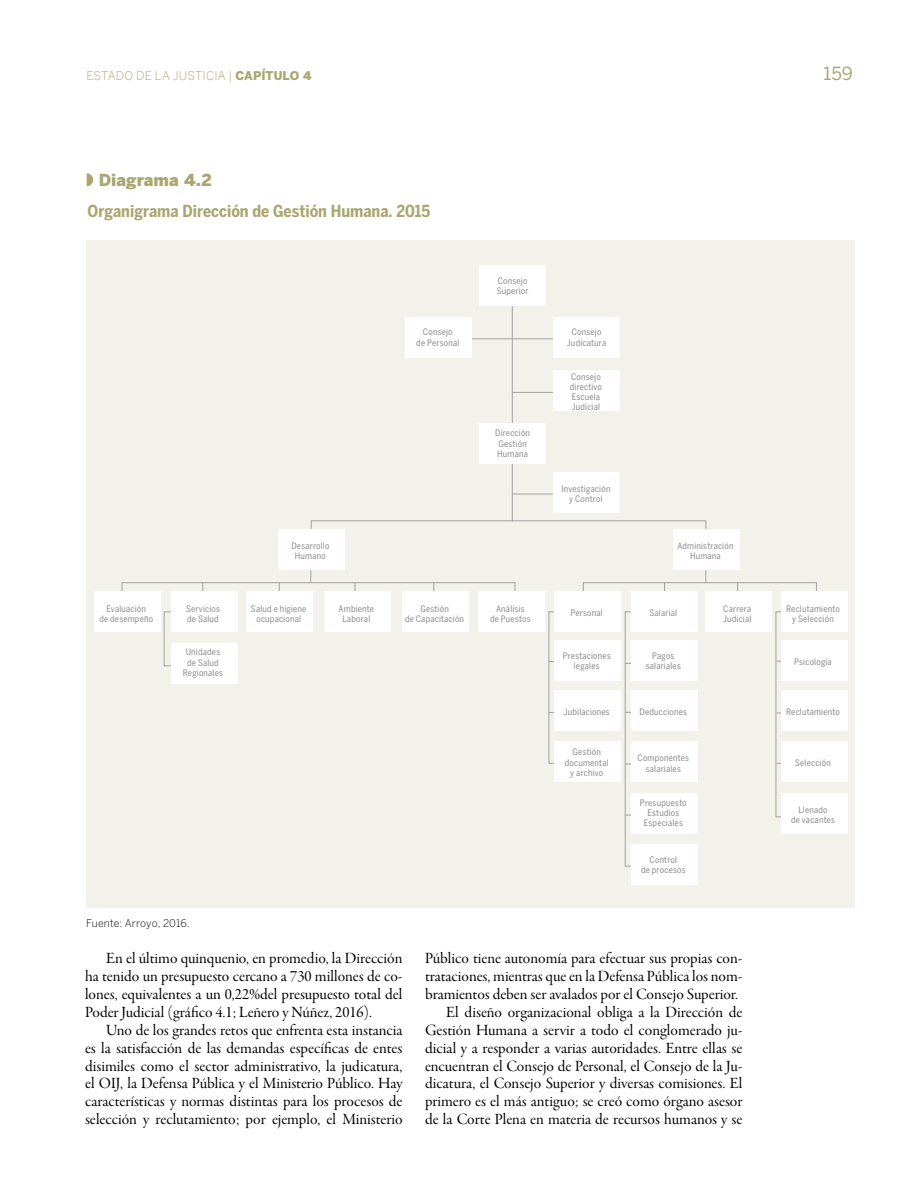
<style>
.page{position:relative;width:918px;height:1188px;background:#fff}
.page>*{position:absolute;margin:0;border:0;box-sizing:border-box;transform-origin:0 0}
.t1{font:18px "Benton Sans";color:#aba670}
.t2{font:700 16.5px "Benton Sans Cond";color:#aba670}
.t3{font:900 16.5px "Benton Sans";color:#aba670}
.t4{font:15.75px/18px "Garamond Premr Pro Subh";color:#000;text-align:justify}
.t5{font:300 12px "Benton Sans";letter-spacing:.01em;color:#aba670}
.t6{font:300 10.5px "Benton Sans";letter-spacing:.005em;color:#000}
.t7{font:8.85px/10.2px "Benton Sans Cond";letter-spacing:.025em;color:#898989;text-align:center}
.s1{font-weight:900}
</style>
<div class="page">
<div style="left:86px;top:240px;width:768px;height:667px;background:#f2f2ea"></div>
<svg style="left:310px;top:520px;width:397px;height:9px"></svg>
<div style="left:94px;top:592px;width:67px;height:40px;background:#fff"></div>
<div style="left:478px;top:592px;width:67px;height:40px;background:#fff"></div>
<hr style="left:512px;top:292px;width:1px;height:229px;background:#a2a2a2">
<hr style="left:512px;top:494px;width:41px;height:1px;background:#a2a2a2">
<hr style="left:512px;top:392px;width:41px;height:1px;background:#a2a2a2">
<hr style="left:466px;top:338px;width:87px;height:1px;background:#a2a2a2">
<svg style="left:163px;top:611px;width:8px;height:56px"></svg>
<svg style="left:775px;top:611px;width:18px;height:207px"></svg>
<svg style="left:624px;top:611px;width:17px;height:256px"></svg>
<svg style="left:548px;top:611px;width:17px;height:153px"></svg>
<div style="left:781px;top:592px;width:66px;height:40px;background:#fff"></div>
<div style="left:781px;top:640px;width:66px;height:41px;background:#fff"></div>
<div style="left:631px;top:640px;width:67px;height:41px;background:#fff"></div>
<div style="left:554px;top:640px;width:67px;height:41px;background:#fff"></div>
<div style="left:781px;top:691px;width:66px;height:40px;background:#fff"></div>
<div style="left:631px;top:691px;width:67px;height:40px;background:#fff"></div>
<div style="left:554px;top:691px;width:67px;height:40px;background:#fff"></div>
<div style="left:781px;top:742px;width:66px;height:40px;background:#fff"></div>
<div style="left:631px;top:742px;width:67px;height:40px;background:#fff"></div>
<div style="left:554px;top:742px;width:67px;height:40px;background:#fff"></div>
<div style="left:781px;top:793px;width:66px;height:41px;background:#fff"></div>
<div style="left:631px;top:793px;width:67px;height:41px;background:#fff"></div>
<div style="left:631px;top:844px;width:67px;height:41px;background:#fff"></div>
<div style="left:705px;top:592px;width:67px;height:40px;background:#fff"></div>
<div style="left:631px;top:592px;width:67px;height:40px;background:#fff"></div>
<div style="left:171px;top:592px;width:66px;height:40px;background:#fff"></div>
<div style="left:171px;top:643px;width:66px;height:40px;background:#fff"></div>
<div style="left:246px;top:592px;width:67px;height:40px;background:#fff"></div>
<div style="left:324px;top:592px;width:67px;height:40px;background:#fff"></div>
<svg style="left:121px;top:569px;width:395px;height:29px"></svg>
<div style="left:278px;top:529px;width:67px;height:40px;background:#fff"></div>
<svg style="left:583px;top:569px;width:234px;height:23px"></svg>
<div style="left:673px;top:529px;width:67px;height:40px;background:#fff"></div>
<div style="left:402px;top:592px;width:67px;height:40px;background:#fff"></div>
<div style="left:479px;top:423px;width:67px;height:41px;background:#fff"></div>
<div style="left:479px;top:265px;width:67px;height:41px;background:#fff"></div>
<div style="left:554px;top:473px;width:66px;height:40px;background:#fff"></div>
<div style="left:554px;top:371px;width:66px;height:40px;background:#fff"></div>
<div style="left:554px;top:318px;width:66px;height:40px;background:#fff"></div>
<div style="left:405px;top:318px;width:67px;height:40px;background:#fff"></div>
<div style="left:554px;top:592px;width:67px;height:40px;background:#fff"></div>
<p class="t5" style="left:87px;top:68px;width:227px">ESTADO DE LA JUSTICIA | <span class="s1">CAPÍTULO 4</span></p>
<p class="t1" style="left:823px;top:62px;width:31px">159</p>
<p class="t3" style="left:86px;top:170px;width:127px">◗ Diagrama 4.2</p>
<p class="t2" style="left:88px;top:202px;width:344px">Organigrama Dirección de Gestión Humana. 2015</p>
<p class="t7" style="left:416px;top:327px;width:45px">Consejo<br>de Personal</p>
<p class="t7" style="left:497px;top:276px;width:33px;text-align:left">Consejo<br>Superior</p>
<p class="t7" style="left:495px;top:428px;width:36px;text-align:left">Dirección<br>Gestión<br>Humana</p>
<p class="t7" style="left:567px;top:327px;width:41px">Consejo<br>Judicatura</p>
<p class="t7" style="left:570px;top:371px;width:34px;text-align:left">Consejo directivo<br>Escuela<br>Judicial</p>
<p class="t7" style="left:561px;top:483px;width:51px">Investigación y Control</p>
<p class="t7" style="left:291px;top:541px;width:40px">Desarrollo<br>Humano</p>
<p class="t7" style="left:677px;top:541px;width:58px">Administración<br>Humana</p>
<p class="t7" style="left:186px;top:603px;width:35px;text-align:left">Servicios de Salud</p>
<p class="t7" style="left:183px;top:647px;width:42px">Unidades de Salud<br>Regionales</p>
<p class="t7" style="left:251px;top:603px;width:57px">Salud e higiene ocupacional</p>
<p class="t7" style="left:339px;top:603px;width:37px">Ambiente<br>Laboral</p>
<p class="t7" style="left:405px;top:603px;width:60px">Gestión<br>de Capacitación</p>
<p class="t7" style="left:99px;top:603px;width:55px">Evaluación<br>de desempeño</p>
<p class="t7" style="left:490px;top:603px;width:42px">Análisis<br>de Puestos</p>
<p class="t7" style="left:723px;top:603px;width:30px;text-align:left">Carrera<br>Judicial</p>
<p class="t7" style="left:786px;top:603px;width:55px">Reclutamiento y Selección</p>
<p class="t7" style="left:794px;top:656px;width:39px">Psicología</p>
<p class="t7" style="left:650px;top:608px;width:29px">Salarial</p>
<p class="t7" style="left:571px;top:608px;width:34px">Personal</p>
<p class="t7" style="left:563px;top:651px;width:50px">Prestaciones legales</p>
<p class="t7" style="left:564px;top:707px;width:47px">Jubilaciones</p>
<p class="t7" style="left:640px;top:707px;width:49px">Deducciones</p>
<p class="t7" style="left:786px;top:707px;width:55px">Reclutamiento</p>
<p class="t7" style="left:646px;top:651px;width:37px">Pagos salariales</p>
<p class="t7" style="left:565px;top:747px;width:45px">Gestión documental y archivo</p>
<p class="t7" style="left:638px;top:753px;width:53px">Componentes salariales</p>
<p class="t7" style="left:795px;top:758px;width:37px">Selección</p>
<p class="t7" style="left:640px;top:797px;width:48px">Presupuesto<br>Estudios<br>Especiales</p>
<p class="t7" style="left:641px;top:854px;width:46px">Control<br>de procesos</p>
<p class="t7" style="left:791px;top:805px;width:45px">Llenado<br>de vacantes</p>
<p class="t6" style="left:86px;top:917px;width:105px">Fuente: Arroyo, 2016.</p>
<p class="t4" style="left:85px;top:950px;width:319px;text-indent:21px">En el último quinquenio, en promedio, la Dirección ha tenido un presupuesto cercano a 730 millones de co&shy;lones, equivalentes a un 0,22%del presupuesto total del Poder Judicial (gráfico 4.1; Leñero y Núñez, 2016).</p>
<p class="t4" style="left:85px;top:1022px;width:319px;text-indent:21px">Uno de los grandes retos que enfrenta esta instancia es la satisfacción de las demandas específicas de entes disimiles como el sector administrativo, la judicatura, el OIJ, la Defensa Pública y el Ministerio Público. Hay características y normas distintas para los procesos de selección y reclutamiento; por ejemplo, el Ministerio</p>
<p class="t4" style="left:425px;top:950px;width:319px;text-align:right">Público tiene autonomía para efectuar sus propias con&shy;trataciones, mientras que en la Defensa Pública los nom&shy;bramientos deben ser avalados por el Consejo Superior.<br>El diseño organizacional obliga a la Dirección de Gestión Humana a servir a todo el conglomerado ju&shy;dicial y a responder a varias autoridades. Entre ellas se encuentran el Consejo de Personal, el Consejo de la Ju&shy;dicatura, el Consejo Superior y diversas comisiones. El primero es el más antiguo; se creó como órgano asesor de la Corte Plena en materia de recursos humanos y se</p>
</div>
